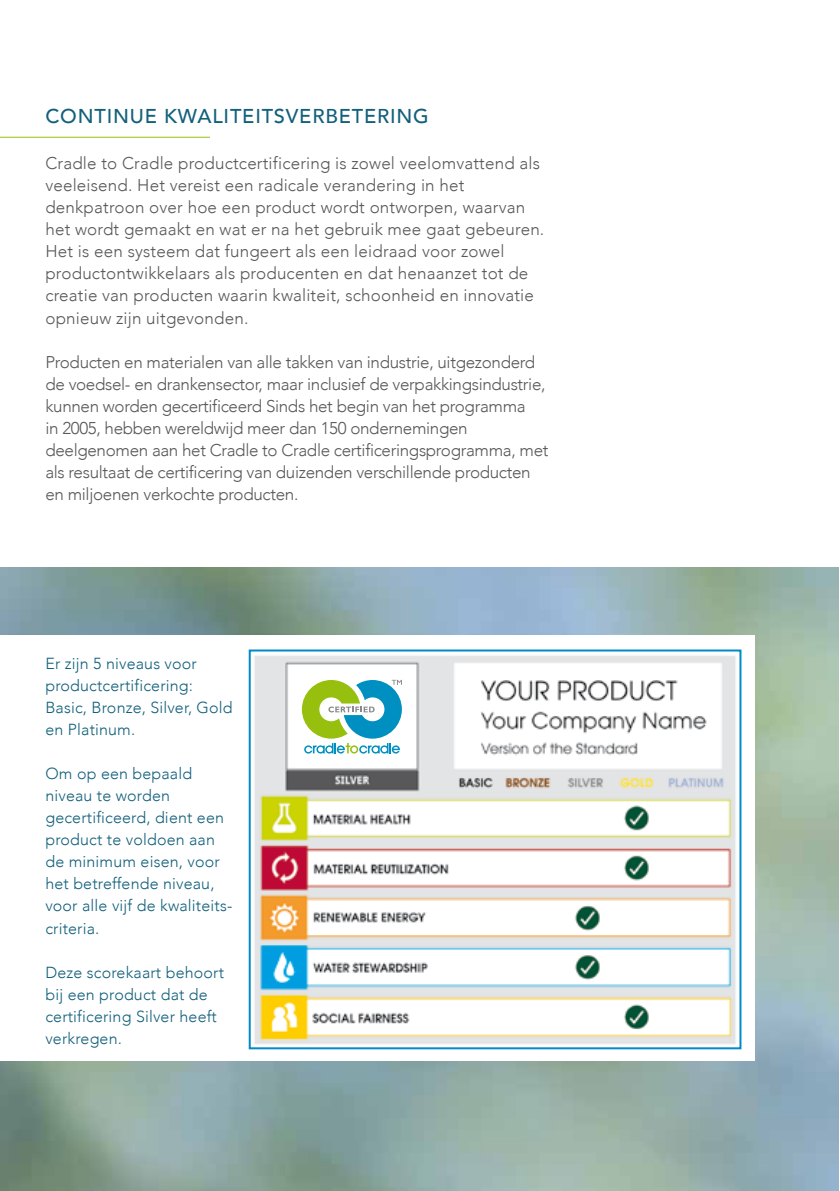
<style>
.page{position:relative;width:840px;height:1191px;background:#fff}
.page>*{position:absolute;margin:0;border:0;box-sizing:border-box;transform-origin:0 0}
.t1{font:500 20px "Avenir";letter-spacing:.04em;color:#12607b}
.t2{font:300 17px/22px "Avenir";letter-spacing:.01em;color:#58585a}
.t3{font:300 17px/22px "Avenir";letter-spacing:-.01em;color:#58585a}
.t4{font:300 16px/22px "Avenir";letter-spacing:.01em;color:#12607b}
</style>
<div class="page">
<img style="left:0;top:567px;width:838px;height:624px">
<div style="left:0;top:635px;width:754px;height:425px;background:#fff"></div>
<img style="left:254px;top:656px;width:482px;height:388px">
<div style="left:248px;top:649px;width:493px;height:400px;border:2px solid #008ac9"></div>
<hr style="left:0;top:137px;width:210px;height:1px;background:#97bf0d">
<div style="left:295px;top:675px;width:117px;height:92px;background:#fff"></div>
<svg style="left:302px;top:680px;width:99px;height:73px"></svg>
<p class="t1" style="left:45px;top:103px;width:385px">CONTINUE KWALITEITSVERBETERING</p>
<p class="t2" style="left:45px;top:153px;width:500px">Cradle to Cradle productcertificering is zowel veelomvattend als veeleisend. Het vereist een radicale verandering in het denkpatroon over hoe een product wordt ontworpen, waarvan het wordt gemaakt en wat er na het gebruik mee gaat gebeuren.<br>Het is een systeem dat fungeert als een leidraad voor zowel productontwikkelaars als producenten en dat henaanzet tot de creatie van producten waarin kwaliteit, schoonheid en innovatie opnieuw zijn uitgevonden.</p>
<p class="t3" style="left:45px;top:351px;width:504px">Producten en materialen van alle takken van industrie, uitgezonderd de voedsel- en drankensector, maar inclusief de verpakkingsindustrie, kunnen worden gecertificeerd Sinds het begin van het programma<br>in 2005, hebben wereldwijd meer dan 150 ondernemingen deelgenomen aan het Cradle to Cradle certificeringsprogramma, met als resultaat de certificering van duizenden verschillende producten en miljoenen verkochte producten.</p>
<p class="t4" style="left:45px;top:653px;width:189px">Er zijn 5 niveaus voor productcertificering:<br>Basic, Bronze, Silver, Gold en Platinum.</p>
<p class="t4" style="left:45px;top:763px;width:188px">Om op een bepaald niveau te worden gecertificeerd, dient een product te voldoen aan de minimum eisen, voor het betreffende niveau, voor alle vijf de kwaliteits&shy;criteria.</p>
<p class="t4" style="left:45px;top:961px;width:180px">Deze scorekaart behoort bij een product dat de certificering Silver heeft verkregen.</p>
</div>
